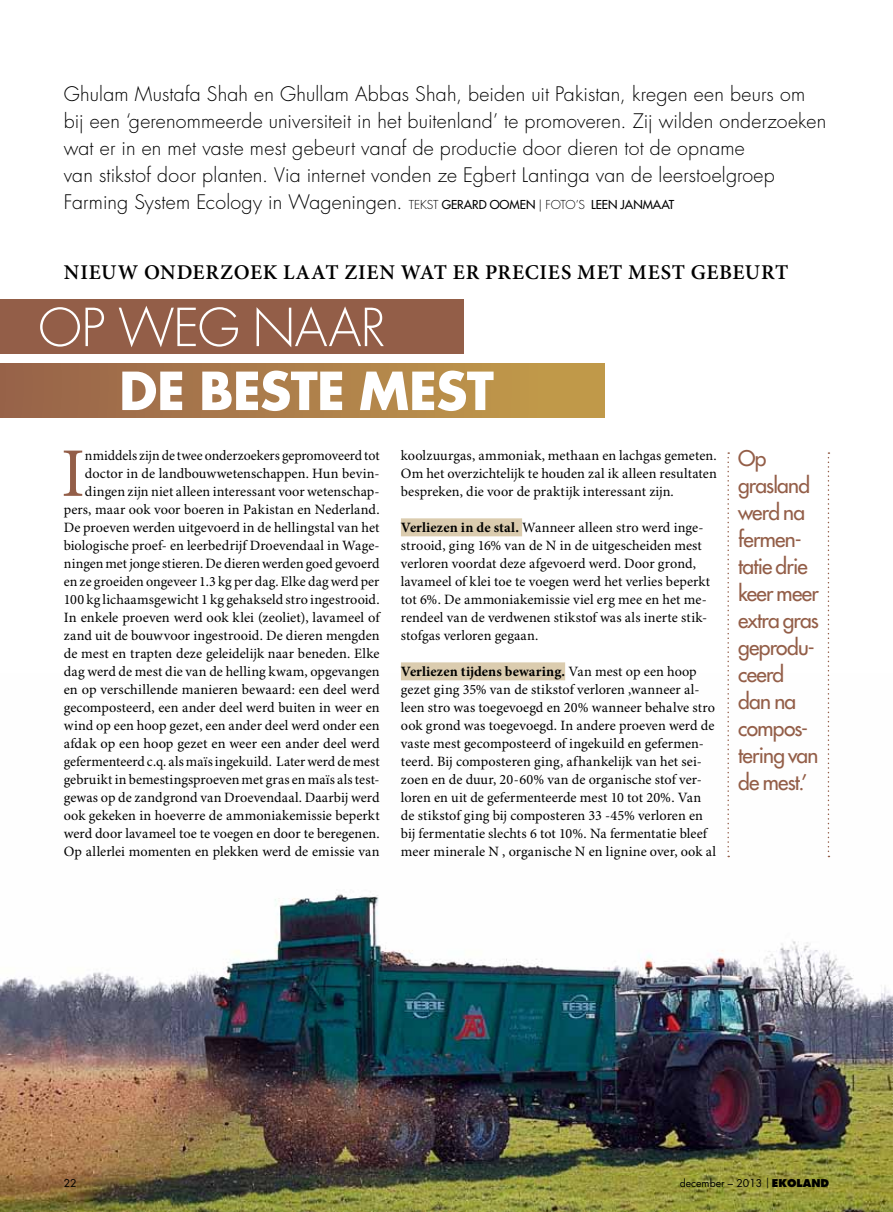
<style>
.page{position:relative;width:893px;height:1212px;background:#fff}
.page>*{position:absolute;margin:0;border:0;box-sizing:border-box;transform-origin:0 0}
.t1{font:69.6px "Minion Pro";color:#935e48}
.t2{font:700 51px "Futura Std";letter-spacing:-.015em;color:#fff}
.t3{font:300 51px "Futura Std";letter-spacing:-.015em;color:#fff}
.t4{font:500 21px/27px "Futura Std";letter-spacing:-.04em;color:#935e48}
.t5{font:600 21px "Minion Pro";letter-spacing:.035em;color:#000}
.t6{font:300 19.5px/27px "Futura Std";letter-spacing:.015em;color:#000}
.t7{font:14.25px/18px "Minion Pro";letter-spacing:.005em;color:#000}
.t8{font:500 12px "Futura Std";color:#000}
.t9{font:10.5px "Futura Std";color:#000}
.s1{font-size:12px}
.s2{font-weight:500;font-size:12px}
.s3{font-weight:300}
.s4{font-weight:700}
.s5{font-weight:500}
.s6{font-weight:800}
</style>
<div class="page">
<img style="left:0;top:673px;width:893px;height:539px">
<svg style="left:892px;top:863px;width:1px;height:256px"></svg>
<div style="left:401px;top:518px;width:121px;height:18px;background:#dbccaf"></div>
<div style="left:401px;top:662px;width:164px;height:18px;background:#dbccaf"></div>
<div style="left:0;top:364px;width:604px;height:54px;background:linear-gradient(to right,#98624a,#c49d4a)"></div>
<div style="left:0;top:300px;width:463px;height:54px;background:#935e48"></div>
<svg style="left:727px;top:452px;width:2px;height:405px"></svg>
<svg style="left:828px;top:452px;width:1px;height:405px"></svg>
<p class="t6" style="left:64px;top:81px;width:764px">Ghulam Mustafa Shah en Ghullam Abbas Shah, beiden uit Pakistan, kregen een beurs om bij een ‘gerenommeerde universiteit in het buitenland’ te promoveren. Zij wilden onderzoeken wat er in en met vaste mest gebeurt vanaf de productie door dieren tot de opname<br>van stikstof door planten. Via internet vonden ze Egbert Lantinga van de leerstoelgroep Farming System Ecology in Wageningen. <span class="s1">Tekst</span> <span class="s2">Gerard Oomen</span> <span class="s1">| Foto</span></p>
<p class="t8" style="left:576px;top:197px;width:100px"><span class="s3">’s</span> Leen janmaat</p>
<h3 class="t5" style="left:64px;top:259px;width:726px">NIEUW ONDERZOEK LAAT ZIEN WAT ER PRECIES MET MEST GEBEURT</h3>
<h2 class="t3" style="left:38px;top:297px;width:349px">Op weg naar</h2>
<h2 class="t2" style="left:119px;top:357px;width:376px">DE BESTE MEST</h2>
<p class="t7" style="left:64px;top:447px;width:317px;text-align:right">nmiddels zijn de twee onderzoekers gepromoveerd tot doctor in de landbouwwetenschappen. Hun bevin&shy;dingen zijn niet alleen interessant voor wetenschap&shy;pers, maar ook voor boeren in Pakistan en Nederland.<br>De proeven werden uitgevoerd in de hellingstal van het biologische proef- en leerbedrijf Droevendaal in Wage&shy;ningen met jonge stieren. De dieren werden goed gevoerd en ze groeiden ongeveer 1.3 kg per dag. Elke dag werd per 100 kg lichaamsgewicht 1 kg gehakseld stro ingestrooid.<br>In enkele proeven werd ook klei (zeoliet), lavameel of zand uit de bouwvoor ingestrooid. De dieren mengden de mest en trapten deze geleidelijk naar beneden. Elke dag werd de mest die van de helling kwam, opgevangen en op verschillende manieren bewaard: een deel werd gecomposteerd, een ander deel werd buiten in weer en wind op een hoop gezet, een ander deel werd onder een afdak op een hoop gezet en weer een ander deel werd gefermenteerd c.q. als maïs ingekuild. Later werd de mest gebruikt in bemestingsproeven met gras en maïs als test&shy;gewas op de zandgrond van Droevendaal. Daarbij werd ook gekeken in hoeverre de ammoniakemissie beperkt werd door lavameel toe te voegen en door te beregenen.<br>Op allerlei momenten en plekken werd de emissie van</p>
<h3 class="t4" style="left:738px;top:445px;width:82px">Op grasland werd na fermen&shy;tatie drie keer meer extra gras geprodu&shy;ceerd dan na compos&shy;tering van de mest.’</h3>
<p class="t7" style="left:401px;top:447px;width:317px;text-align:justify">koolzuurgas, ammoniak, methaan en lachgas gemeten.<br>Om het overzichtelijk te houden zal ik alleen resultaten bespreken, die voor de praktijk interessant zijn.</p>
<p class="t7" style="left:401px;top:519px;width:311px"><span class="s4">Verliezen in de stal.</span> Wanneer alleen stro werd inge&shy;strooid, ging 16% van de N in de uitgescheiden mest verloren voordat deze afgevoerd werd. Door grond, lavameel of klei toe te voegen werd het verlies beperkt tot 6%. De ammoniakemissie viel erg mee en het me&shy;rendeel van de verdwenen stikstof was als inerte stik&shy;stofgas verloren gegaan.</p>
<p class="t7" style="left:401px;top:663px;width:317px"><span class="s4">Verliezen tijdens bewaring.</span> Van mest op een hoop gezet ging 35% van de stikstof verloren ,wanneer al&shy;leen stro was toegevoegd en 20% wanneer behalve stro ook grond was toegevoegd. In andere proeven werd de vaste mest gecomposteerd of ingekuild en gefermen&shy;teerd. Bij composteren ging, afhankelijk van het sei&shy;zoen en de duur, 20-60% van de organische stof ver&shy;loren en uit de gefermenteerde mest 10 tot 20%. Van de stikstof ging bij composteren 33 -45% verloren en bij fermentatie slechts 6 tot 10%. Na fermentatie bleef meer minerale N , organische N en lignine over, ook al</p>
<h1 class="t1" style="left:61px;top:432px;width:25px">I</h1>
<p class="t9" style="left:64px;top:1176px;width:14px">22</p>
<p class="t9" style="left:680px;top:1176px;width:151px">december – 2013 <span class="s5">|</span> <span class="s6">EKOLAND</span></p>
</div>
